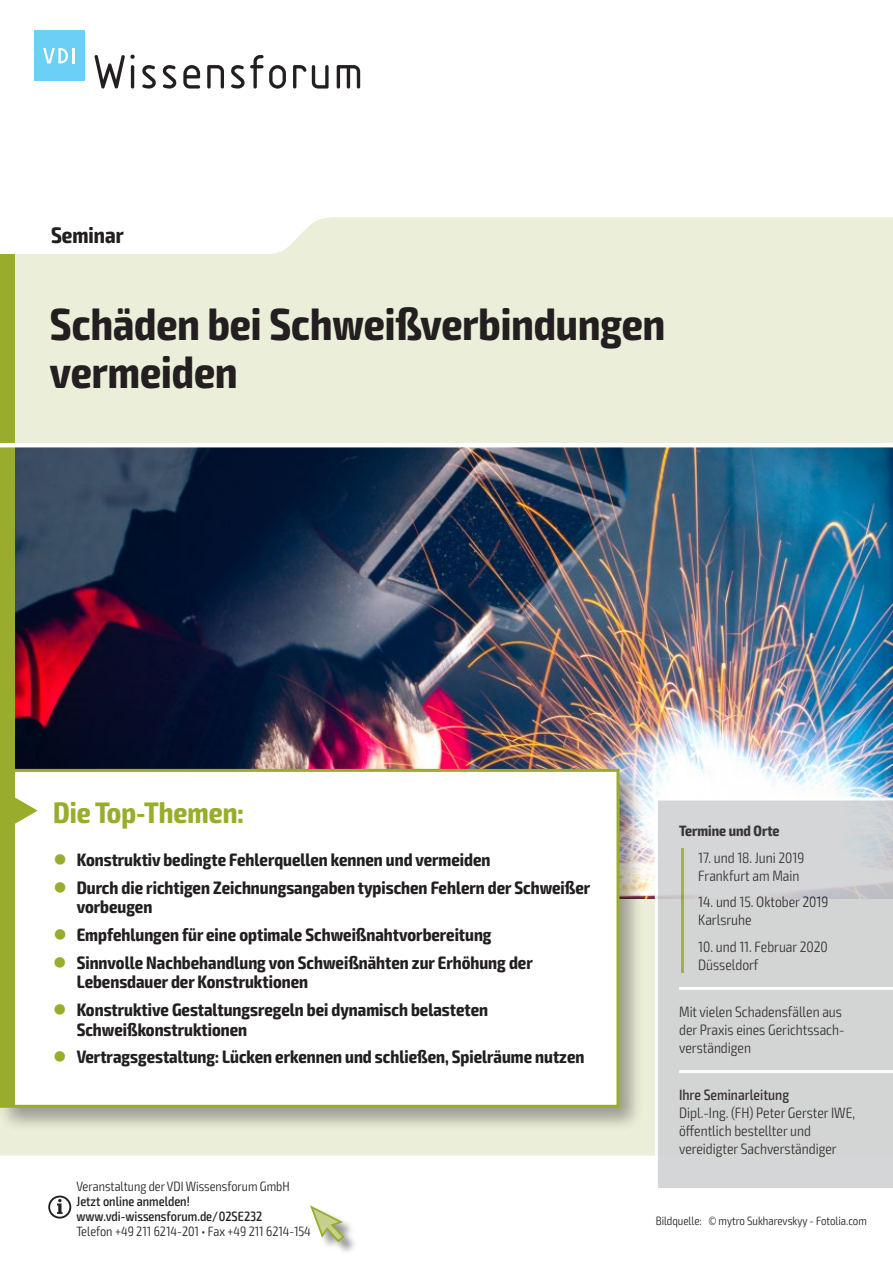
<style>
.page{position:relative;width:893px;height:1263px;background:#fff}
.page>*{position:absolute;margin:0;border:0;box-sizing:border-box;transform-origin:0 0}
.t1{font:700 condensed 45px/48px "Exo 2";color:#231f20}
.t2{font:700 condensed 29.7px "Exo 2";color:#9aac2c}
.t3{font:700 condensed 22.5px "Exo 2";color:#231f20}
.t4{font:700 condensed 18px/19.5px "Exo 2";color:#231f20}
.t5{font:300 condensed 15px/18px "Exo 2";color:#231f20}
.t6{font:500 condensed 15px "Exo 2";color:#231f20}
.t7{font:700 condensed 15px "Exo 2";color:#231f20}
.t8{font:300 condensed 13.5px "Exo 2";color:#231f20}
.t9{font:500 condensed 13.5px/15px "Exo 2";color:#231f20}
.t10{font:300 condensed 12px "Exo 2";color:#231f20}
.s1{color:#9aac2c}
</style>
<div class="page">
<div style="left:0;top:217px;width:893px;height:938px;background:#ebeed8"></div>
<img style="left:14px;top:447px;width:878px;height:451px">
<div style="left:0;top:765px;width:644px;height:367px;background:#231f20;opacity:.4"></div>
<div style="left:2px;top:770px;width:616px;height:336px;background:#fff"></div>
<div style="left:3px;top:772px;width:11px;height:333px;background:#9aac2c"></div>
<div style="left:0;top:769px;width:619px;height:339px;border:3px solid #9aac2c"></div>
<svg style="left:14px;top:796px;width:24px;height:29px"></svg>
<div style="left:0;top:254px;width:14px;height:519px;background:#9aac2c"></div>
<div style="left:311px;top:1206px;width:47px;height:49px;background:#231f20;opacity:.5"></div>
<svg style="left:310px;top:1205px;width:36px;height:38px"></svg>
<hr style="left:0;top:443px;width:893px;height:4px;background:#fff">
<div style="left:655px;top:797px;width:238px;height:391px;background:#d3d4d4"></div>
<svg style="left:48px;top:1195px;width:23px;height:23px"></svg>
<svg style="left:94px;top:54px;width:41px;height:35px"></svg>
<svg style="left:142px;top:65px;width:14px;height:24px"></svg>
<svg style="left:163px;top:65px;width:13px;height:24px"></svg>
<svg style="left:183px;top:65px;width:17px;height:24px"></svg>
<svg style="left:207px;top:65px;width:17px;height:24px"></svg>
<svg style="left:231px;top:55px;width:55px;height:34px"></svg>
<svg style="left:293px;top:65px;width:36px;height:24px"></svg>
<svg style="left:337px;top:65px;width:23px;height:24px"></svg>
<div style="left:34px;top:30px;width:50px;height:51px;background:#6bcff6"></div>
<svg style="left:43px;top:48px;width:31px;height:15px"></svg>
<p class="t3" style="left:51px;top:221px;width:74px">Seminar</p>
<h1 class="t1" style="left:50px;top:301px;width:617px">Schäden bei Schweißverbindungen vermeiden</h1>
<h2 class="t2" style="left:53px;top:794px;width:192px">Die Top-Themen:</h2>
<p class="t4" style="left:53px;top:850px;width:438px"><span class="s1">●</span> Konstruktiv bedingte Fehlerquellen kennen und vermeiden</p>
<p class="t4" style="left:77px;top:878px;width:515px;text-indent:-23px"><span class="s1">●</span> Durch die richtigen Zeichnungsangaben typischen Fehlern der Schweißer vorbeugen</p>
<p class="t4" style="left:53px;top:925px;width:440px"><span class="s1">●</span> Empfehlungen für eine optimale Schweißnahtvorbereitung</p>
<p class="t4" style="left:77px;top:953px;width:458px;text-indent:-23px"><span class="s1">●</span> Sinnvolle Nachbehandlung von Schweißnähten zur Erhöhung der<br>Lebensdauer der Konstruktionen</p>
<p class="t4" style="left:77px;top:1000px;width:413px;text-indent:-23px"><span class="s1">●</span> Konstruktive Gestaltungsregeln bei dynamisch belasteten<br>Schweißkonstruktionen</p>
<p class="t4" style="left:53px;top:1048px;width:533px"><span class="s1">●</span> Vertragsgestaltung: Lücken erkennen und schließen, Spielräume nutzen</p>
<p class="t7" style="left:679px;top:822px;width:102px">Termine und Orte</p>
<p class="t5" style="left:698px;top:849px;width:108px">17. und 18. Juni 2019<br>Frankfurt am Main</p>
<p class="t5" style="left:698px;top:893px;width:132px">14. und 15. Oktober 2019<br>Karlsruhe</p>
<p class="t5" style="left:698px;top:938px;width:131px">10. und 11. Februar 2020<br>Düsseldorf</p>
<p class="t5" style="left:679px;top:1003px;width:167px">Mit vielen Schadensfällen aus der Praxis eines Gerichtssach&shy;verständigen</p>
<p class="t6" style="left:679px;top:1086px;width:112px">Ihre Seminarleitung</p>
<p class="t5" style="left:679px;top:1104px;width:178px">Dipl.-Ing. (FH) Peter Gerster IWE, öffentlich bestellter und vereidigter Sachverständiger</p>
<p class="t8" style="left:77px;top:1178px;width:215px">Veranstaltung der VDI Wissensforum GmbH</p>
<p class="t9" style="left:77px;top:1194px;width:187px">Jetzt online anmelden! www.vdi-wissensforum.de/02SE232</p>
<p class="t8" style="left:77px;top:1223px;width:236px">Telefon +49 211 6214-201 • Fax +49 211 6214-154</p>
<p class="t10" style="left:656px;top:1214px;width:213px">Bildquelle: © mytro Sukharevskyy - Fotolia.com</p>
</div>
